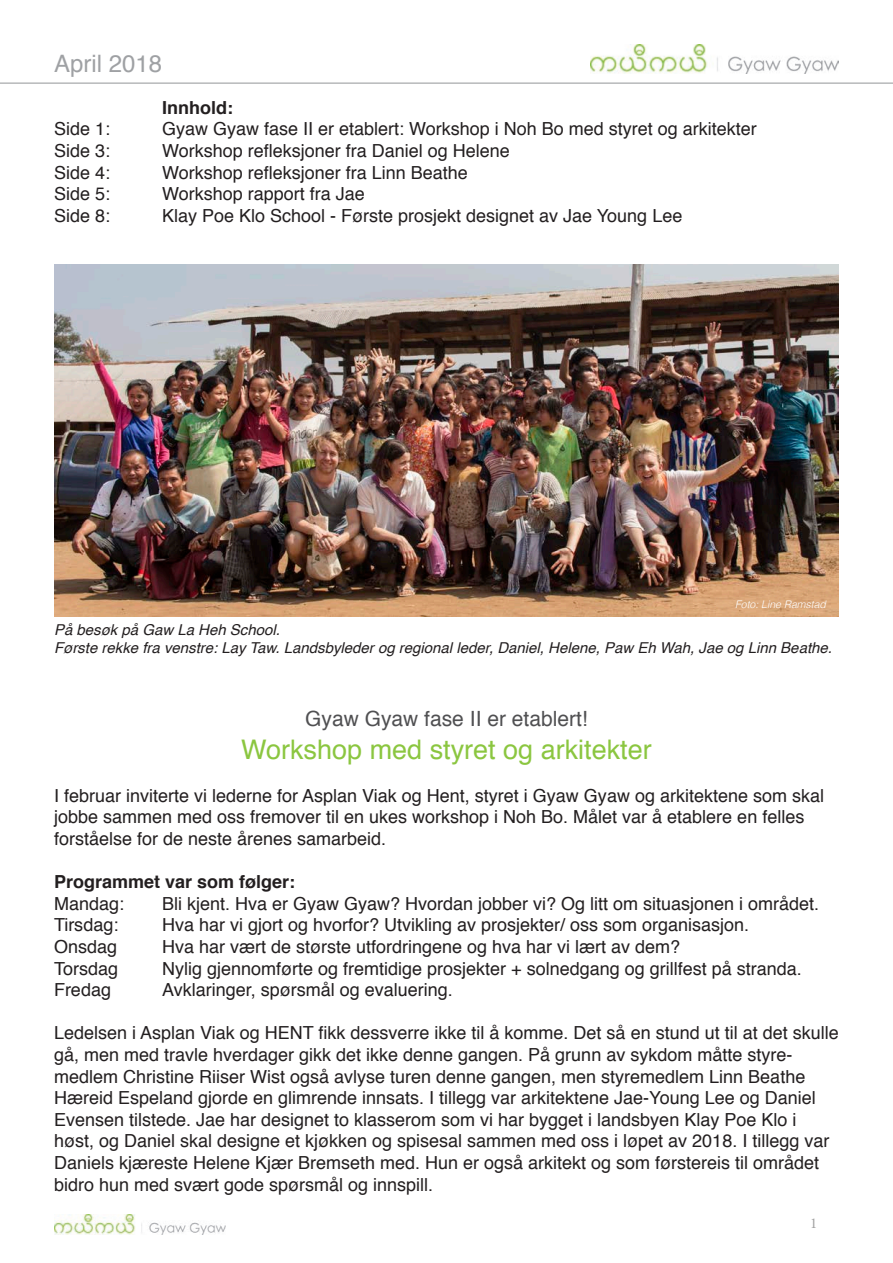
<style>
.page{position:relative;width:893px;height:1263px;background:#fff}
.page>*{position:absolute;margin:0;border:0;box-sizing:border-box;transform-origin:0 0}
.t1{font:27px "Helvetica";color:#8bc640}
.t2{font:24px "Helvetica";color:#9fa1a4}
.t3{font:21px "Helvetica";color:#505052}
.t4{font:18px/21.6px "Helvetica";color:#231f20}
.t5{font:700 18px "Helvetica";color:#231f20}
.t6{font:italic 15px "Helvetica";color:#231f20}
.t7{font:15px "Minion Pro";color:#a3a3a3}
.t8{font:italic 300 10.5px "Helvetica";color:#fff}
</style>
<div class="page">
<img style="left:54px;top:1214px;width:171px;height:20px">
<img style="left:590px;top:44px;width:249px;height:30px">
<img style="left:54px;top:265px;width:785px;height:351px">
<hr style="left:0;top:83px;width:893px;height:1px;background:#939598">
<p class="t2" style="left:54px;top:45px;width:110px">April 2018</p>
<p class="t5" style="left:162px;top:93px;width:72px">Innhold:</p>
<p class="t4" style="left:54px;top:119px;width:58px">Side 1:</p>
<p class="t4" style="left:162px;top:119px;width:596px">Gyaw Gyaw fase II er etablert: Workshop i Noh Bo med styret og arkitekter</p>
<p class="t4" style="left:54px;top:140px;width:58px">Side 3:</p>
<p class="t4" style="left:162px;top:140px;width:349px">Workshop refleksjoner fra Daniel og Helene</p>
<p class="t4" style="left:54px;top:162px;width:58px">Side 4:</p>
<p class="t4" style="left:162px;top:162px;width:307px">Workshop refleksjoner fra Linn Beathe</p>
<p class="t4" style="left:54px;top:184px;width:58px">Side 5:</p>
<p class="t4" style="left:162px;top:184px;width:204px">Workshop rapport fra Jae</p>
<p class="t4" style="left:54px;top:205px;width:58px">Side 8:</p>
<p class="t4" style="left:162px;top:205px;width:522px">Klay Poe Klo School - Første prosjekt designet av Jae Young Lee</p>
<p class="t8" style="left:735px;top:595px;width:93px">Foto: Line Ramstad</p>
<p class="t6" style="left:54px;top:618px;width:227px">På besøk på Gaw La Heh School.</p>
<p class="t6" style="left:54px;top:636px;width:779px">Første rekke fra venstre: Lay Taw. Landsbyleder og regional leder, Daniel, Helene, Paw Eh Wah, Jae og Linn Beathe.</p>
<p class="t3" style="left:305px;top:702px;width:284px">Gyaw Gyaw fase II er etablert!</p>
<p class="t1" style="left:241px;top:728px;width:412px">Workshop med styret og arkitekter</p>
<p class="t4" style="left:54px;top:785px;width:772px">I februar inviterte vi lederne for Asplan Viak og Hent, styret i Gyaw Gyaw og arkitektene som skal jobbe sammen med oss fremover til en ukes workshop i Noh Bo. Målet var å etablere en felles forståelse for de neste årenes samarbeid.</p>
<p class="t5" style="left:54px;top:867px;width:243px">Programmet var som følger:</p>
<p class="t4" style="left:54px;top:893px;width:72px">Mandag:</p>
<p class="t4" style="left:162px;top:893px;width:659px">Bli kjent. Hva er Gyaw Gyaw? Hvordan jobber vi? Og litt om situasjonen i området.</p>
<p class="t4" style="left:54px;top:915px;width:66px">Tirsdag:</p>
<p class="t4" style="left:162px;top:915px;width:589px">Hva har vi gjort og hvorfor? Utvikling av prosjekter/ oss som organisasjon.</p>
<p class="t4" style="left:54px;top:936px;width:65px">Onsdag</p>
<p class="t4" style="left:162px;top:936px;width:520px">Hva har vært de største utfordringene og hva har vi lært av dem?</p>
<p class="t4" style="left:54px;top:958px;width:66px">Torsdag</p>
<p class="t4" style="left:162px;top:958px;width:641px">Nylig gjennomførte og fremtidige prosjekter + solnedgang og grillfest på stranda.</p>
<p class="t4" style="left:54px;top:979px;width:59px">Fredag</p>
<p class="t4" style="left:162px;top:979px;width:292px">Avklaringer, spørsmål og evaluering.</p>
<p class="t4" style="left:54px;top:1023px;width:786px">Ledelsen i Asplan Viak og HENT fikk dessverre ikke til å komme. Det så en stund ut til at det skulle gå, men med travle hverdager gikk det ikke denne gangen. På grunn av sykdom måtte styre&shy;medlem Christine Riiser Wist også avlyse turen denne gangen, men styremedlem Linn Beathe Hæreid Espeland gjorde en glimrende innsats. I tillegg var arkitektene Jae-Young Lee og Daniel Evensen tilstede. Jae har designet to klasserom som vi har bygget i landsbyen Klay Poe Klo i høst, og Daniel skal designe et kjøkken og spisesal sammen med oss i løpet av 2018. I tillegg var Daniels kjæreste Helene Kjær Bremseth med. Hun er også arkitekt og som førstereis til området bidro hun med svært gode spørsmål og innspill.</p>
<p class="t7" style="left:810px;top:1213px;width:9px">1</p>
</div>
